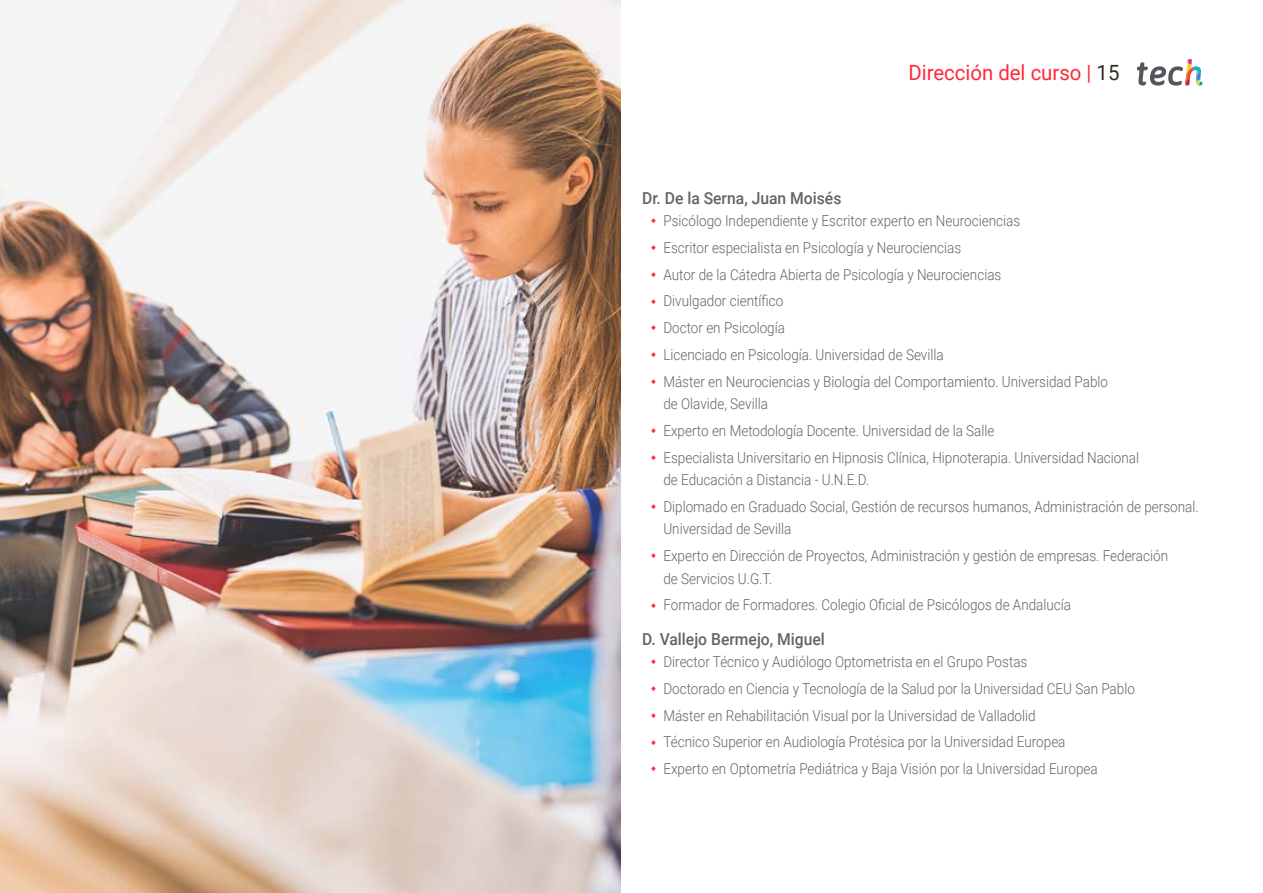
<style>
.page{position:relative;width:1263px;height:893px;background:#fff}
.page>*{position:absolute;margin:0;border:0;box-sizing:border-box;transform-origin:0 0}
.t1{font:21px "Roboto";color:#ff293a}
.t2{font:500 16.5px "Roboto";color:#61646a;scale:.95 1}
.t3{font:300 15px/26.7px "Roboto";color:#61646a;scale:.9 1}
.s1{color:#312e20}
</style>
<div class="page">
<svg style="left:1137px;top:59px;width:65px;height:27px"></svg>
<img style="left:0;top:0;width:621px;height:893px">
<h1 class="t1" style="left:908px;top:57px;width:213px">Dirección del curso | <span class="s1">15</span></h1>
<p class="t2" style="left:642px;top:186px;width:211px">Dr. De la Serna, Juan Moisés</p>
<p class="t3" style="left:663px;top:207px;width:496px">Psicólogo Independiente y Escritor experto en Neurociencias<br>Escritor especialista en Psicología y Neurociencias<br>Autor de la Cátedra Abierta de Psicología y Neurociencias<br>Divulgador científico<br>Doctor en Psicología<br>Licenciado en Psicología. Universidad de Sevilla<br>Máster en Neurociencias y Biología del Comportamiento. Universidad Pablo</p>
<p class="t3" style="left:663px;top:390px;width:530px">de Olavide, Sevilla<br>Experto en Metodología Docente. Universidad de la Salle<br>Especialista Universitario en Hipnosis Clínica, Hipnoterapia. Universidad Nacional</p>
<p class="t3" style="left:663px;top:466px;width:596px">de Educación a Distancia - U.N.E.D.<br>Diplomado en Graduado Social, Gestión de recursos humanos, Administración de personal.</p>
<p class="t3" style="left:663px;top:515px;width:562px">Universidad de Sevilla<br>Experto en Dirección de Proyectos, Administración y gestión de empresas. Federación</p>
<p class="t3" style="left:663px;top:564px;width:455px">de Servicios U.G.T.<br>Formador de Formadores. Colegio Oficial de Psicólogos de Andalucía</p>
<p class="t2" style="left:642px;top:627px;width:194px">D. Vallejo Bermejo, Miguel</p>
<p class="t3" style="left:663px;top:648px;width:525px">Director Técnico y Audiólogo Optometrista en el Grupo Postas<br>Doctorado en Ciencia y Tecnología de la Salud por la Universidad CEU San Pablo Máster en Rehabilitación Visual por la Universidad de Valladolid<br>Técnico Superior en Audiología Protésica por la Universidad Europea<br>Experto en Optometría Pediátrica y Baja Visión por la Universidad Europea</p>
</div>
